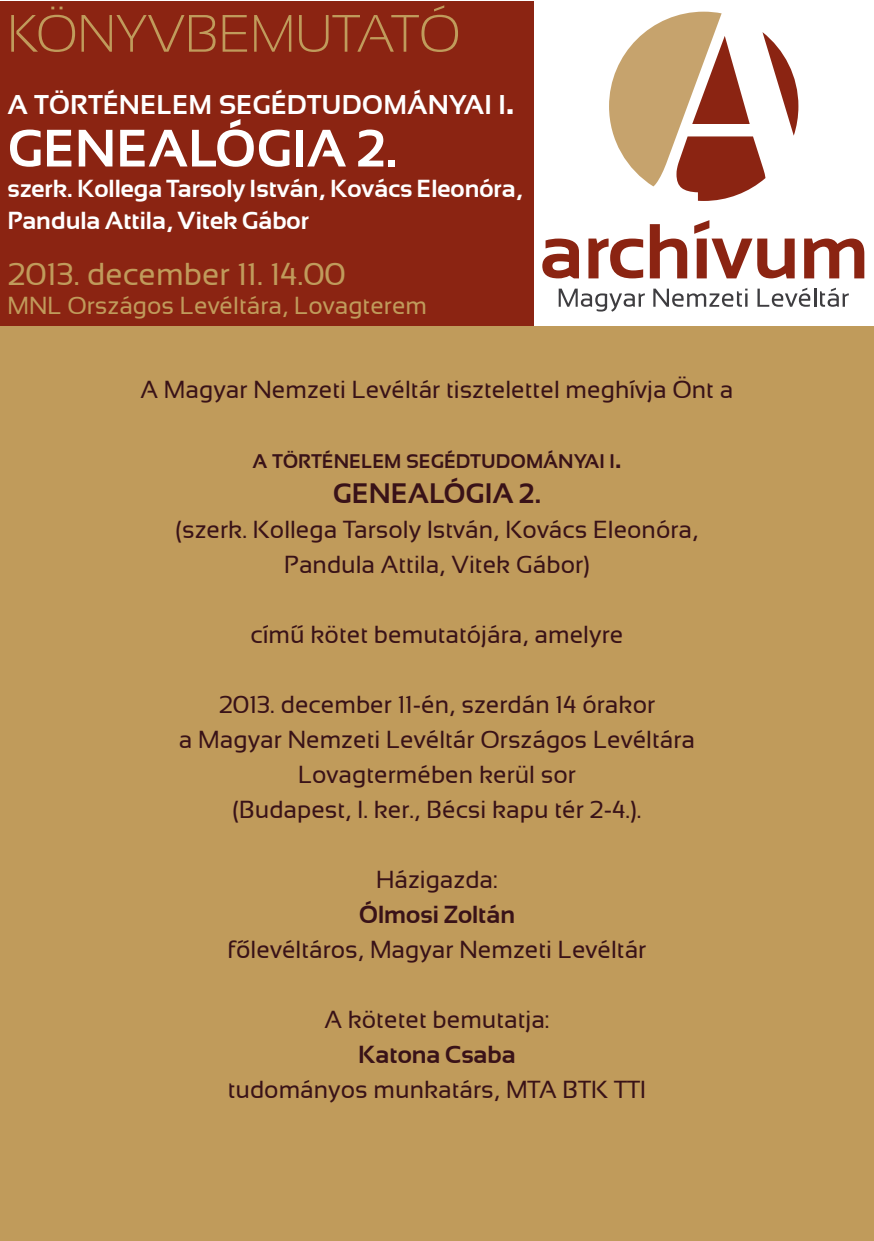
<style>
.page{position:relative;width:874px;height:1241px;background:#fff}
.page>*{position:absolute;margin:0;border:0;box-sizing:border-box;transform-origin:0 0}
.t1{font:52.5px "Sansation Light CE";color:#c09b5b}
.t2{font:52.5px "Sansation Bold CE";color:#fff}
.t3{font:31.5px "Sansation";color:#c09b5b}
.t4{font:700 28px "Sansation";color:#391218}
.t5{font:26.95px "Sansation Bold CE";color:#fff}
.t6{font:24.5px/35px "Sansation";color:#391218;text-align:center}
.t7{font:24.5px/31.5px "Sansation Bold CE";color:#fff}
.t8{font:24.5px "Sansation";color:#c09b5b}
.t9{font:700 24.5px "Sansation";color:#391218}
.t10{font:24.5px "Sansation Bold CE";color:#391218}
.t11{font:700 19.6px "Sansation";color:#391218}
.s1{font-size:38.5px}
.s2{font-size:28px}
</style>
<div class="page">
<svg style="left:609px;top:12px;width:189px;height:189px"></svg>
<svg style="left:542px;top:238px;width:36px;height:40px"></svg>
<svg style="left:588px;top:238px;width:55px;height:40px"></svg>
<svg style="left:649px;top:224px;width:37px;height:54px"></svg>
<svg style="left:694px;top:220px;width:100px;height:58px"></svg>
<svg style="left:804px;top:238px;width:59px;height:40px"></svg>
<svg style="left:558px;top:288px;width:86px;height:23px"></svg>
<svg style="left:653px;top:288px;width:94px;height:19px"></svg>
<svg style="left:757px;top:287px;width:91px;height:20px"></svg>
<div style="left:0;top:1px;width:533px;height:325px;background:#8b2412"></div>
<div style="left:0;top:326px;width:873px;height:914px;background:#c09b5b"></div>
<h1 class="t1" style="left:7px;top:-1px;width:454px">KÖNYVBEMUTATÓ</h1>
<p class="t5" style="left:7px;top:87px;width:508px">A TÖRTÉNELEM SEGÉDTUDOMÁNYAI I<span class="s1">.</span></p>
<h1 class="t2" style="left:7px;top:114px;width:391px">GENEALÓGIA 2.</h1>
<p class="t7" style="left:7px;top:172px;width:517px">szerk. Kollega Tarsoly István, Kovács Eleonóra,<br>Pandula Attila, Vitek Gábor</p>
<p class="t3" style="left:7px;top:253px;width:339px">2013. december 11. 14.00</p>
<p class="t8" style="left:7px;top:289px;width:421px">MNL Országos Levéltára, Lovagterem</p>
<p class="t6" style="left:140px;top:370px;width:594px">A Magyar Nemzeti Levéltár tisztelettel meghívja Önt a</p>
<p class="t11" style="left:252px;top:448px;width:370px">A TÖRTÉNELEM SEGÉDTUDOMÁNYAI I<span class="s2">.</span></p>
<p class="t4" style="left:333px;top:474px;width:209px">GENEALÓGIA 2.</p>
<p class="t6" style="left:175px;top:510px;width:524px">(szerk. Kollega Tarsoly István, Kovács Eleonóra,<br>Pandula Attila, Vitek Gábor)</p>
<p class="t6" style="left:250px;top:615px;width:374px">című kötet bemutatójára, amelyre</p>
<p class="t6" style="left:179px;top:685px;width:517px">2013. december 11-én, szerdán 14 órakor<br>a Magyar Nemzeti Levéltár Országos Levéltára Lovagtermében kerül sor<br>(Budapest, I. ker., Bécsi kapu tér 2-4.).</p>
<p class="t6" style="left:376px;top:860px;width:123px">Házigazda:</p>
<p class="t9" style="left:358px;top:898px;width:158px">Ólmosi Zoltán</p>
<p class="t6" style="left:227px;top:930px;width:420px">főlevéltáros, Magyar Nemzeti Levéltár</p>
<p class="t6" style="left:324px;top:1000px;width:226px">A kötetet bemutatja:</p>
<p class="t10" style="left:358px;top:1038px;width:159px">Katona Csaba</p>
<p class="t6" style="left:228px;top:1070px;width:419px">tudományos munkatárs, MTA BTK TTI</p>
</div>
